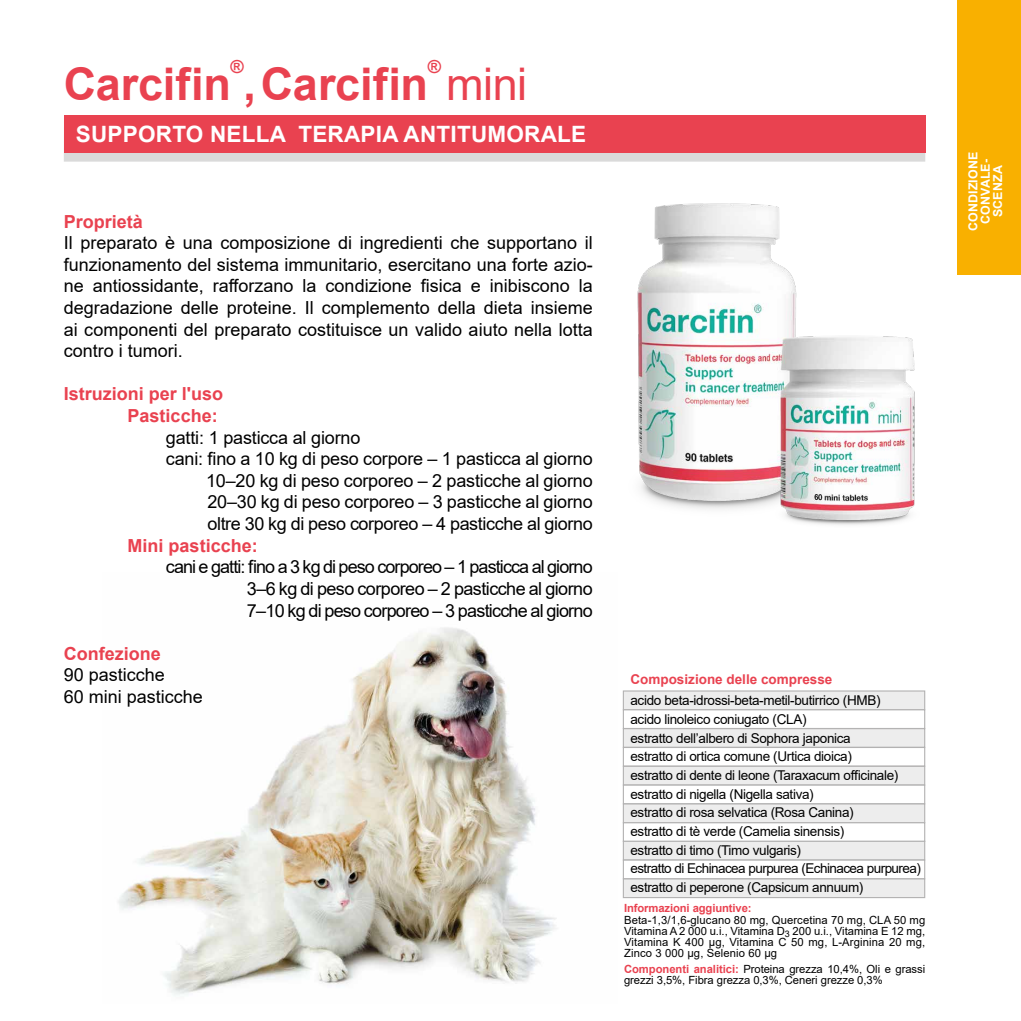
<style>
.page{position:relative;width:1021px;height:1021px;background:#fff}
.page>*{position:absolute;margin:0;border:0;box-sizing:border-box;transform-origin:0 0}
.t1{font:700 45px "Arial";letter-spacing:-.005em;color:#e94250}
.t2{font:700 22.5px "Arial";letter-spacing:.01em;color:#fff}
.t3{font:18px/21.6px "Arial";letter-spacing:-.01em;color:#000;text-align:justify}
.t4{font:700 18px/21.6px "Arial";color:#e94250}
.t5{font:13.5px/18.7px "Arial";letter-spacing:-.025em;color:#000}
.t6{font:700 13.5px "Arial";color:#e94250}
.t7{font:700 12.38px/12.4px "Arial";letter-spacing:.01em;color:#fff;text-align:center}
.t8{font:11.25px/11.2px "Arial";letter-spacing:-.005em;color:#000;text-align:justify}
.t9{font:700 11.25px "Arial";letter-spacing:-.01em;color:#e94250}
.s1{font-weight:400}
.s2{font-weight:700;color:#e94250}
</style>
<div class="page">
<div style="left:957px;top:0;width:63px;height:274px;background:#f9b000"></div>
<img style="left:118px;top:627px;width:439px;height:368px">
<div style="left:64px;top:118px;width:861px;height:44px;background:#dadada"></div>
<div style="left:64px;top:115px;width:861px;height:38px;background:#e94250"></div>
<div style="left:622px;top:690px;width:303px;height:20px;background:#ededed;border:1px solid #b3b2b2"></div>
<div style="left:622px;top:709px;width:303px;height:20px;background:#fff;border:1px solid #b3b2b2"></div>
<div style="left:622px;top:728px;width:303px;height:19px;background:#ededed;border:1px solid #b3b2b2"></div>
<div style="left:622px;top:747px;width:303px;height:19px;background:#fff;border:1px solid #b3b2b2"></div>
<div style="left:622px;top:765px;width:303px;height:20px;background:#ededed;border:1px solid #b3b2b2"></div>
<div style="left:622px;top:784px;width:303px;height:20px;background:#fff;border:1px solid #b3b2b2"></div>
<div style="left:622px;top:803px;width:303px;height:20px;background:#ededed;border:1px solid #b3b2b2"></div>
<div style="left:622px;top:822px;width:303px;height:20px;background:#fff;border:1px solid #b3b2b2"></div>
<div style="left:622px;top:840px;width:303px;height:20px;background:#ededed;border:1px solid #b3b2b2"></div>
<div style="left:622px;top:859px;width:303px;height:20px;background:#fff;border:1px solid #b3b2b2"></div>
<div style="left:622px;top:878px;width:303px;height:20px;background:#ededed;border:1px solid #b3b2b2"></div>
<img style="left:637px;top:203px;width:278px;height:322px">
<p class="t4" style="left:230px;top:56px;width:15px">®</p>
<p class="t4" style="left:428px;top:56px;width:15px">®</p>
<h1 class="t1" style="left:64px;top:52px;width:465px">Carcifin ,Carcifin <span class="s1">mini</span></h1>
<p class="t2" style="left:76px;top:118px;width:511px">SUPPORTO NELLA TERAPIA ANTITUMORALE</p>
<p class="t4" style="left:64px;top:210px;width:81px">Proprietà</p>
<p class="t3" style="left:64px;top:232px;width:530px">Il preparato è una composizione di ingredienti che supportano il funzionamento del sistema immunitario, esercitano una forte azio&shy;ne antiossidante, rafforzano la condizione fisica e inibiscono la degradazione delle proteine. Il complemento della dieta insieme ai componenti del preparato costituisce un valido aiuto nella lotta contro i tumori.</p>
<p class="t4" style="left:128px;top:383px;width:97px;text-indent:-64px">Istruzioni per l'uso<br>Pasticche:</p>
<p class="t3" style="left:166px;top:426px;width:196px">gatti: 1 pasticca al giorno</p>
<p class="t3" style="left:166px;top:448px;width:428px">cani: fino a 10 kg di peso corpore – 1 pasticca al giorno</p>
<p class="t3" style="left:206px;top:469px;width:388px">10–20 kg di peso corporeo – 2 pasticche al giorno</p>
<p class="t3" style="left:207px;top:491px;width:387px">20–30 kg di peso corporeo – 3 pasticche al giorno</p>
<p class="t3" style="left:207px;top:513px;width:387px">oltre 30 kg di peso corporeo – 4 pasticche al giorno</p>
<p class="t4" style="left:128px;top:534px;width:132px">Mini pasticche:</p>
<p class="t3" style="left:247px;top:556px;width:347px;text-indent:-81px">cani e gatti: fino a 3 kg di peso corporeo – 1 pasticca al giorno 3–6 kg di peso corporeo – 2 pasticche al giorno 7–10 kg di peso corporeo – 3 pasticche al giorno</p>
<p class="t4" style="left:64px;top:642px;width:99px">Confezione</p>
<p class="t3" style="left:64px;top:664px;width:141px">90 pasticche<br>60 mini pasticche</p>
<p class="t6" style="left:630px;top:670px;width:203px">Composizione delle compresse</p>
<p class="t5" style="left:630px;top:691px;width:292px">acido beta-idrossi-beta-metil-butirrico (HMB)<br>acido linoleico coniugato (CLA)<br>estratto dell’albero di Sophora japonica<br>estratto di ortica comune (Urtica dioica)<br>estratto di dente di leone (Taraxacum officinale) estratto di nigella (Nigella sativa)<br>estratto di rosa selvatica (Rosa Canina)<br>estratto di tè verde (Camelia sinensis)<br>estratto di timo (Timo vulgaris)<br>estratto di Echinacea purpurea (Echinacea purpurea) estratto di peperone (Capsicum annuum)</p>
<p class="t9" style="left:624px;top:900px;width:129px">Informazioni aggiuntive:</p>
<p class="t8" style="left:624px;top:914px;width:303px">Beta-1,3/1,6-glucano 80 mg, Quercetina 70 mg, CLA 50 mg Vitamina A 2 000 u.i., Vitamina D<sub>3</sub> 200 u.i., Vitamina E 12 mg, Vitamina K 400 μg, Vitamina C 50 mg, L-Arginina 20 mg, Zinco 3 000 μg, Selenio 60 μg</p>
<p class="t8" style="left:624px;top:963px;width:303px"><span class="s2">Componenti analitici:</span> Proteina grezza 10,4%, Oli e grassi grezzi 3,5%, Fibra grezza 0,3%, Ceneri grezze 0,3%</p>
<p class="t7" style="left:966px;top:231px;width:80px;rotate:-90deg">CONDIZIONE<br>CONVALE-<br>SCENZA</p>
</div>
